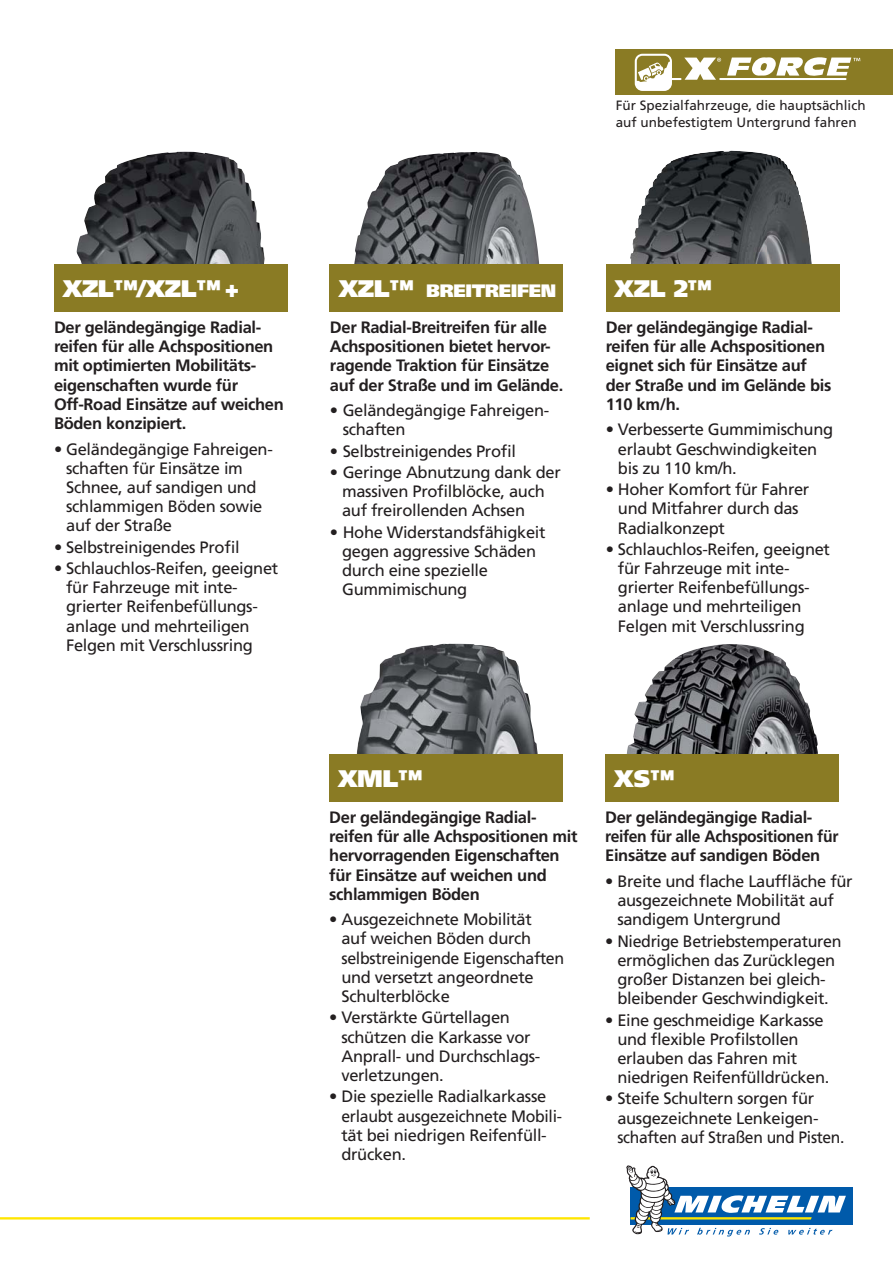
<style>
.page{position:relative;width:893px;height:1263px;background:#fff}
.page>*{position:absolute;margin:0;border:0;box-sizing:border-box;transform-origin:0 0}
.t1{font:900 24px "Frutiger";letter-spacing:-.02em;color:#fff}
.t2{font:900 18px "Frutiger";letter-spacing:-.02em;color:#fff}
.t3{font:16.5px/19.2px "Frutiger";letter-spacing:-.02em;color:#231f20}
.t4{font:700 16.5px/19.2px "Frutiger";letter-spacing:-.02em;color:#231f20}
.t5{font:13.5px/16.2px "Frutiger";color:#231f20}
.s1{font-size:24px}
</style>
<div class="page">
<img style="left:354px;top:152px;width:186px;height:112px">
<div style="left:329px;top:264px;width:234px;height:47px;background:#8a7b24"></div>
<img style="left:644px;top:151px;width:122px;height:51px">
<img style="left:766px;top:154px;width:46px;height:110px">
<img style="left:630px;top:202px;width:137px;height:62px">
<div style="left:606px;top:264px;width:234px;height:47px;background:#8a7b24"></div>
<img style="left:625px;top:644px;width:197px;height:111px">
<div style="left:605px;top:755px;width:234px;height:47px;background:#8a7b24"></div>
<div style="left:615px;top:50px;width:278px;height:45px;background:#8a7b24"></div>
<hr style="left:719px;top:78px;width:127px;height:2px;background:#fff">
<svg style="left:727px;top:57px;width:133px;height:19px"></svg>
<svg style="left:635px;top:54px;width:86px;height:37px"></svg>
<hr style="left:0;top:1217px;width:590px;height:3px;background:#ffe600">
<svg style="left:626px;top:1165px;width:227px;height:72px"></svg>
<img style="left:349px;top:644px;width:191px;height:111px">
<div style="left:329px;top:755px;width:234px;height:47px;background:#8a7b24"></div>
<img style="left:76px;top:152px;width:189px;height:112px">
<div style="left:54px;top:264px;width:234px;height:47px;background:#8a7b24"></div>
<p class="t5" style="left:616px;top:99px;width:251px">Für Spezialfahrzeuge, die hauptsächlich auf unbefestigtem Untergrund fahren</p>
<h1 class="t1" style="left:63px;top:279px;width:178px">XZL™/XZL™ +</h1>
<p class="t4" style="left:54px;top:319px;width:231px">Der geländegängige Radial&shy;reifen für alle Achspositionen mit optimierten Mobilitäts&shy;eigenschaften wurde für<br>Off-Road Einsätze auf weichen<br>Böden konzipiert.</p>
<p class="t3" style="left:66px;top:441px;width:208px;text-indent:-12px">• Geländegängige Fahreigen&shy;schaften für Einsätze im<br>Schnee, auf sandigen und schlammigen Böden sowie auf der Straße</p>
<p class="t3" style="left:54px;top:539px;width:187px">• Selbstreinigendes Profil</p>
<p class="t3" style="left:66px;top:560px;width:214px;text-indent:-12px">• Schlauchlos-Reifen, geeignet für Fahrzeuge mit inte&shy;grierter Reifenbefüllungs&shy;anlage und mehrteiligen<br>Felgen mit Verschlussring</p>
<p class="t2" style="left:338px;top:283px;width:219px"><span class="s1">XZL™</span> BREITREIFEN</p>
<p class="t4" style="left:330px;top:319px;width:235px">Der Radial-Breitreifen für alle<br>Achspositionen bietet hervor&shy;ragende Traktion für Einsätze auf der Straße und im Gelände.</p>
<p class="t3" style="left:343px;top:402px;width:208px;text-indent:-13px">• Geländegängige Fahreigen&shy;schaften</p>
<p class="t3" style="left:330px;top:443px;width:188px">• Selbstreinigendes Profil</p>
<p class="t3" style="left:342px;top:464px;width:220px;text-indent:-12px">• Geringe Abnutzung dank der massiven Profilblöcke, auch auf freirollenden Achsen</p>
<p class="t3" style="left:342px;top:524px;width:205px;text-indent:-12px">• Hohe Widerstandsfähigkeit gegen aggressive Schäden durch eine spezielle<br>Gummimischung</p>
<h1 class="t1" style="left:614px;top:279px;width:99px">XZL 2™</h1>
<p class="t4" style="left:606px;top:319px;width:227px">Der geländegängige Radial&shy;reifen für alle Achspositionen eignet sich für Einsätze auf der Straße und im Gelände bis<br>110 km/h.</p>
<p class="t3" style="left:618px;top:421px;width:217px;text-indent:-12px">• Verbesserte Gummimischung erlaubt Geschwindigkeiten bis zu 110 km/h.</p>
<p class="t3" style="left:618px;top:481px;width:193px;text-indent:-12px">• Hoher Komfort für Fahrer und Mitfahrer durch das<br>Radialkonzept</p>
<p class="t3" style="left:618px;top:541px;width:214px;text-indent:-12px">• Schlauchlos-Reifen, geeignet für Fahrzeuge mit inte&shy;grierter Reifenbefüllungs&shy;anlage und mehrteiligen<br>Felgen mit Verschlussring</p>
<h1 class="t1" style="left:338px;top:769px;width:86px">XML™</h1>
<p class="t4" style="left:329px;top:809px;width:250px">Der geländegängige Radial&shy;reifen für alle Achspositionen mit hervorragenden Eigenschaften für Einsätze auf weichen und schlammigen Böden</p>
<p class="t3" style="left:341px;top:911px;width:224px;text-indent:-12px">• Ausgezeichnete Mobilität<br>auf weichen Böden durch selbstreinigende Eigenschaften und versetzt angeordnete<br>Schulterblöcke</p>
<p class="t3" style="left:341px;top:1009px;width:200px;text-indent:-12px">• Verstärkte Gürtellagen schützen die Karkasse vor<br>Anprall- und Durchschlags&shy;verletzungen.</p>
<p class="t3" style="left:341px;top:1088px;width:222px;text-indent:-12px">• Die spezielle Radialkarkasse erlaubt ausgezeichnete Mobili&shy;tät bei niedrigen Reifenfüll&shy;drücken.</p>
<h1 class="t1" style="left:614px;top:769px;width:62px">XS™</h1>
<p class="t4" style="left:605px;top:809px;width:235px">Der geländegängige Radial&shy;reifen für alle Achspositionen für<br>Einsätze auf sandigen Böden</p>
<p class="t3" style="left:617px;top:873px;width:237px;text-indent:-12px">• Breite und flache Lauffläche für ausgezeichnete Mobilität auf sandigem Untergrund</p>
<p class="t3" style="left:605px;top:933px;width:238px;text-align:center">• Niedrige Betriebstemperaturen ermöglichen das Zurücklegen großer Distanzen bei gleich&shy;bleibender Geschwindigkeit.</p>
<p class="t3" style="left:617px;top:1011px;width:214px;text-indent:-12px">• Eine geschmeidige Karkasse und flexible Profilstollen erlauben das Fahren mit niedrigen Reifenfülldrücken.</p>
<p class="t3" style="left:617px;top:1090px;width:229px;text-indent:-12px">• Steife Schultern sorgen für ausgezeichnete Lenkeigen&shy;schaften auf Straßen und Pisten.</p>
</div>
